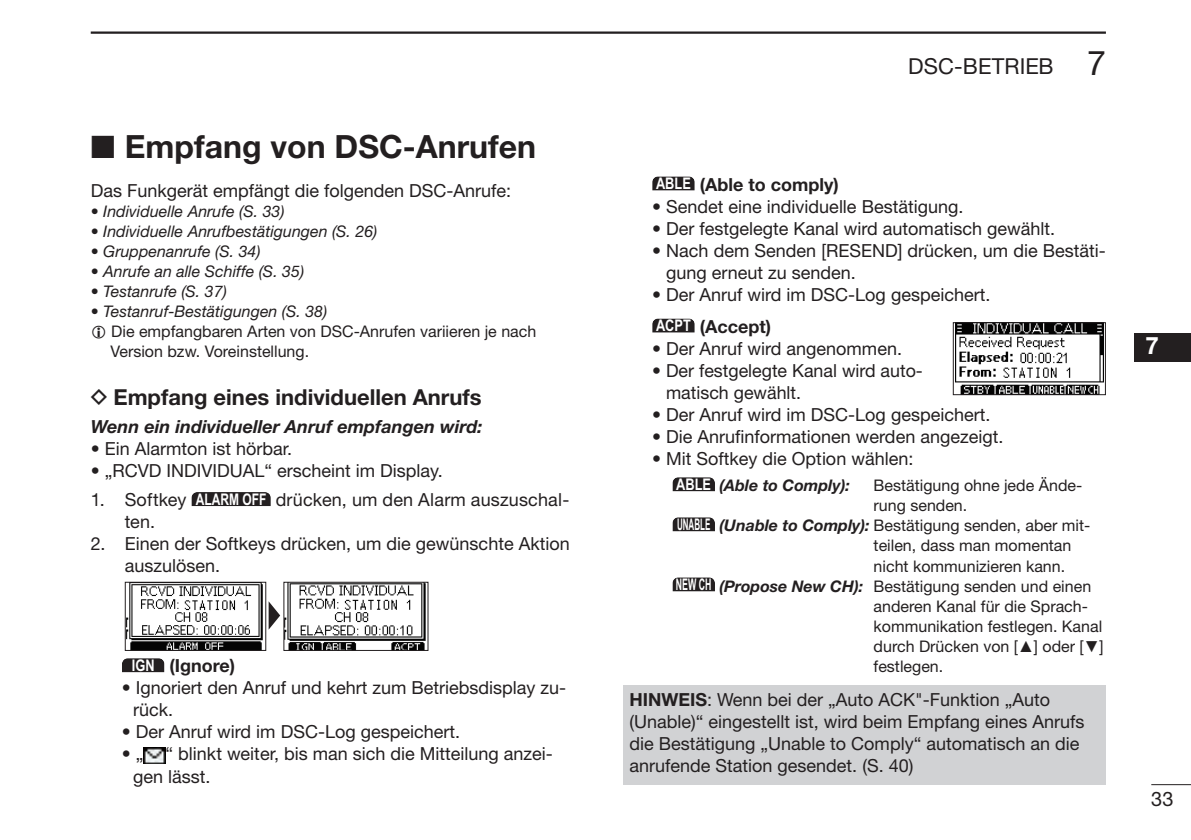
<style>
.page{position:relative;width:1191px;height:840px;background:#fff}
.page>*{position:absolute;margin:0;border:0;box-sizing:border-box;transform-origin:0 0}
.t1{font:700 32px "Helvetica Neue";color:#231f20}
.t2{font:700 24px "Helvetica Neue";color:#fff}
.t3{font:700 22px "Helvetica Neue";color:#231f20}
.t4{font:22px "Helvetica Neue";color:#231f20}
.t5{font:20px "Helvetica Neue";color:#231f20}
.t6{font:18px/22px "Helvetica Neue";color:#231f20}
.t7{font:700 18px "Helvetica Neue";color:#231f20}
.t8{font:italic 700 18px "Helvetica Neue";color:#231f20}
.t9{font:16px/20px "Helvetica Neue";color:#231f20}
.t10{font:italic 16px "Helvetica Neue";color:#231f20}
.t11{font:italic 700 16px "Helvetica Neue";color:#231f20}
.s1{font-style:normal}
.s2{font-style:italic}
.s3{font-family:"Icom Product Font";font-weight:400}
.s4{font-family:"Arial";font-weight:700;font-size:16px;color:#fff}
.s5{font-family:"Arial";font-size:16px;color:#fff}
.s6{font-size:34px}
.s7{font-family:"Arial";font-style:normal;color:#fff}
.s8{font-family:"Arial";font-weight:700;color:#fff}
.s9{font-weight:700;font-style:italic}
.s10{font-family:"Arial"}
.s11{font-weight:700}
</style>
<div class="page">
<hr style="left:1151px;top:783px;width:40px;height:1px;background:#231f20">
<hr style="left:91px;top:31px;width:1015px;height:3px;background:#231f20">
<div style="left:1134px;top:333px;width:57px;height:28px;background:#231f20"></div>
<img style="left:127px;top:583px;width:136px;height:65px">
<div style="left:125px;top:581px;width:141px;height:69px;border:1px solid #231f20"></div>
<img style="left:285px;top:583px;width:141px;height:65px">
<div style="left:283px;top:581px;width:145px;height:69px;border:1px solid #231f20"></div>
<svg style="left:269px;top:602px;width:11px;height:27px"></svg>
<svg style="left:191px;top:492px;width:80px;height:14px"></svg>
<svg style="left:122px;top:658px;width:42px;height:14px"></svg>
<img style="left:144px;top:747px;width:22px;height:15px">
<svg style="left:652px;top:318px;width:42px;height:14px"></svg>
<svg style="left:652px;top:176px;width:42px;height:14px"></svg>
<div style="left:624px;top:684px;width:482px;height:100px;background:#d1d2d4"></div>
<img style="left:955px;top:324px;width:148px;height:69px">
<div style="left:952px;top:322px;width:154px;height:73px;border:1px solid #231f20"></div>
<svg style="left:672px;top:477px;width:43px;height:14px"></svg>
<svg style="left:672px;top:517px;width:43px;height:14px"></svg>
<svg style="left:672px;top:577px;width:43px;height:14px"></svg>
<h1 class="t1" style="left:91px;top:127px;width:447px">■ Empfang von DSC-Anrufen</h1>
<p class="t6" style="left:91px;top:179px;width:422px">Das Funkgerät empfängt die folgenden DSC-Anrufe:</p>
<p class="t10" style="left:91px;top:202px;width:195px"><span class="s1">•</span> Individuelle Anrufe (S. 33)</p>
<p class="t10" style="left:91px;top:222px;width:288px"><span class="s1">•</span> Individuelle Anrufbestätigungen (S. 26)</p>
<p class="t10" style="left:91px;top:242px;width:171px"><span class="s1">•</span> Gruppenanrufe (S. 34)</p>
<p class="t10" style="left:91px;top:262px;width:215px"><span class="s1">•</span> Anrufe an alle Schiffe (S. 35)</p>
<p class="t10" style="left:91px;top:282px;width:138px"><span class="s1">•</span> Testanrufe (S. 37)</p>
<p class="t9" style="left:111px;top:301px;width:427px;text-indent:-20px">• <span class="s2">Testanruf-Bestätigungen (S. 38)<br></span>Die empfangbaren Arten von DSC-Anrufen variieren je nach<br>Version bzw. Voreinstellung.</p>
<p class="t3" style="left:91px;top:383px;width:392px"><span class="s3">D</span> Empfang eines individuellen Anrufs</p>
<p class="t8" style="left:91px;top:415px;width:393px">Wenn ein individueller Anruf empfangen wird:</p>
<p class="t6" style="left:91px;top:437px;width:203px">• Ein Alarmton ist hörbar.</p>
<p class="t6" style="left:91px;top:459px;width:354px">• „RCVD INDIVIDUAL“ erscheint im Display.</p>
<p class="t6" style="left:125px;top:488px;width:446px;text-indent:-34px">1. Softkey <span class="s4">ALARM OFF</span> drücken, um den Alarm auszuschal&shy;ten.</p>
<p class="t6" style="left:125px;top:532px;width:446px;text-indent:-34px">2. Einen der Softkeys drücken, um die gewünschte Aktion auszulösen.</p>
<p class="t7" style="left:132px;top:654px;width:105px"><span class="s5">IGN</span> (Ignore)</p>
<p class="t6" style="left:133px;top:676px;width:434px;text-indent:-11px">• Ignoriert den Anruf und kehrt zum Betriebsdisplay zu&shy;rück.</p>
<p class="t6" style="left:122px;top:720px;width:340px">• Der Anruf wird im DSC-Log gespeichert.</p>
<p class="t6" style="left:133px;top:742px;width:421px;text-indent:-11px">• „ “ blinkt weiter, bis man sich die Mitteilung anzei&shy;gen lässt.</p>
<p class="t4" style="left:908px;top:53px;width:199px">DSC-BETRIEB <span class="s6">7</span></p>
<p class="t7" style="left:656px;top:173px;width:184px"><span class="s5">ABLE</span> (Able to comply)</p>
<p class="t6" style="left:652px;top:195px;width:313px">• Sendet eine individuelle Bestätigung.</p>
<p class="t6" style="left:652px;top:217px;width:404px">• Der festgelegte Kanal wird automatisch gewählt.</p>
<p class="t6" style="left:666px;top:239px;width:441px;text-indent:-14px">• Nach dem Senden [RESEND] drücken, um die Bestäti&shy;gung erneut zu senden.</p>
<p class="t6" style="left:652px;top:283px;width:340px">• Der Anruf wird im DSC-Log gespeichert.</p>
<p class="t7" style="left:656px;top:315px;width:117px"><span class="s5">ACPT</span> (Accept)</p>
<p class="t6" style="left:652px;top:337px;width:251px">• Der Anruf wird angenommen.</p>
<p class="t6" style="left:666px;top:359px;width:258px;text-indent:-14px">• Der festgelegte Kanal wird auto&shy;matisch gewählt.</p>
<p class="t6" style="left:652px;top:403px;width:340px">• Der Anruf wird im DSC-Log gespeichert.</p>
<p class="t6" style="left:652px;top:425px;width:353px">• Die Anrufinformationen werden angezeigt.</p>
<p class="t6" style="left:652px;top:447px;width:263px">• Mit Softkey die Option wählen:</p>
<p class="t11" style="left:676px;top:475px;width:175px"><span class="s7">ABLE</span> (Able to Comply):</p>
<p class="t9" style="left:873px;top:475px;width:210px">Bestätigung ohne jede Ände-</p>
<p class="t9" style="left:873px;top:495px;width:95px">rung senden.</p>
<p class="t9" style="left:677px;top:515px;width:415px"><span class="s8">UNABLE</span> <span class="s9">(Unable to Comply):</span> Bestätigung senden, aber mit-</p>
<p class="t9" style="left:873px;top:535px;width:199px">teilen, dass man momentan</p>
<p class="t9" style="left:873px;top:555px;width:193px">nicht kommunizieren kann.</p>
<p class="t9" style="left:676px;top:575px;width:417px"><span class="s8">NEW CH</span> <span class="s9">(Propose New CH):</span> Bestätigung senden und einen</p>
<p class="t9" style="left:873px;top:595px;width:216px">anderen Kanal für die Sprach-</p>
<p class="t9" style="left:873px;top:615px;width:230px">kommunikation festlegen. Kanal</p>
<p class="t9" style="left:873px;top:635px;width:231px">durch Drücken von [<span class="s10">▲</span>] oder [<span class="s10">▼</span>]</p>
<p class="t9" style="left:873px;top:655px;width:71px">festlegen.</p>
<p class="t6" style="left:629px;top:688px;width:456px"><span class="s11">HINWEIS</span>: Wenn bei der „Auto ACK"-Funktion „Auto (Unable)“ eingestellt ist, wird beim Empfang eines Anrufs die Bestätigung „Unable to Comply“ automatisch an die anrufende Station gesendet. (S. 40)</p>
<h2 class="t2" style="left:1145px;top:331px;width:15px">7</h2>
<p class="t5" style="left:1151px;top:786px;width:24px">33</p>
</div>
